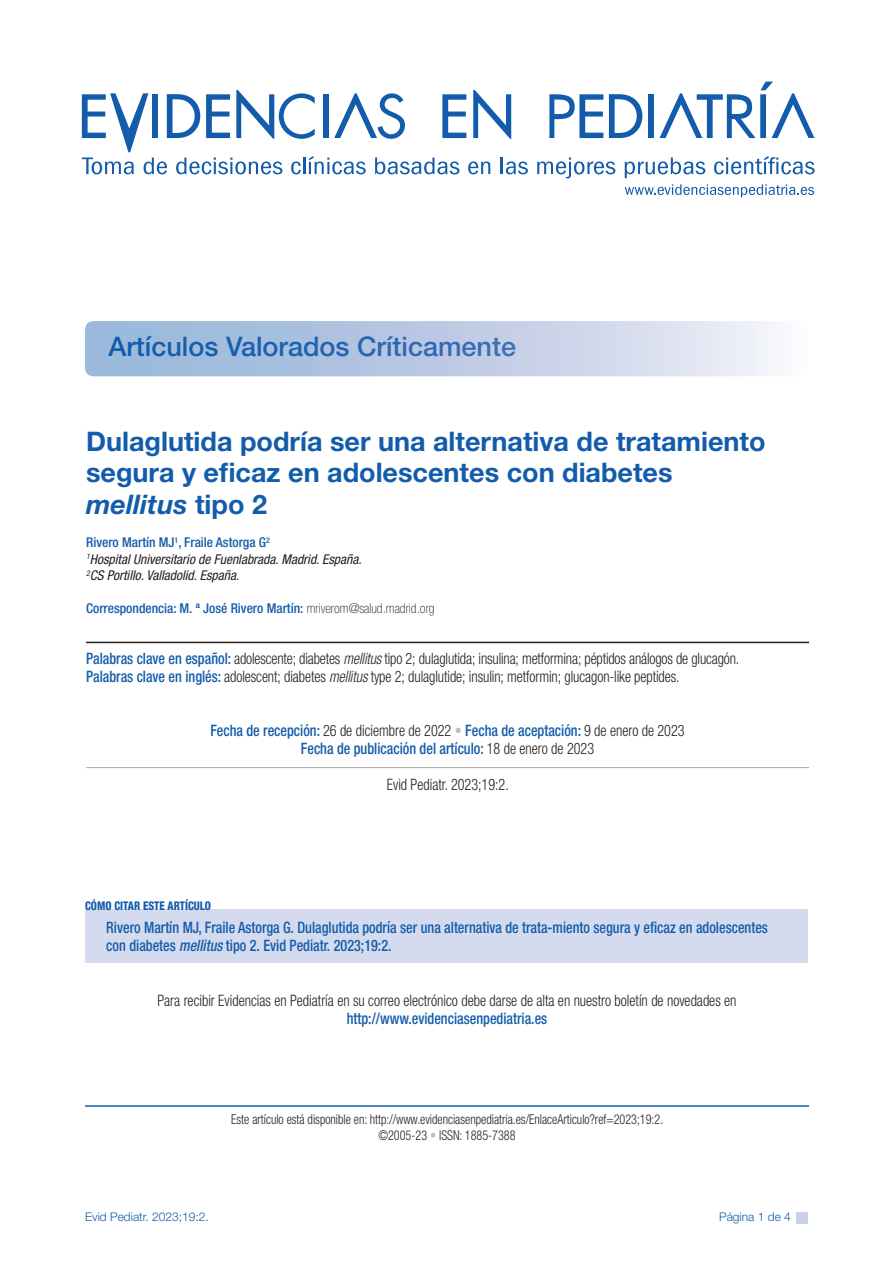
<style>
.page{position:relative;width:893px;height:1263px;background:#fff}
.page>*{position:absolute;margin:0;border:0;box-sizing:border-box;transform-origin:0 0}
.t1{font:700 27px/31.5px "Helvetica Neue LT Std";color:#135cab}
.t2{font:500 27px "Helvetica Neue";color:#135cab}
.t3{font:300 condensed 15.75px "Helvetica Neue LT Std";letter-spacing:-.005em;color:#231f20;scale:.9 1}
.t4{font:500 condensed 15.75px/18px "Helvetica Neue LT Std";color:#135cab;scale:.9 1}
.t5{font:300 condensed 13.5px/16.5px "Helvetica Neue LT Std";color:#231f20;text-align:center;scale:.9 1}
.t6{font:500 condensed 13.5px "Helvetica Neue LT Std";color:#135cab}
.t7{font:italic condensed 13.5px "Helvetica Neue LT Std";color:#231f20}
.t8{font:300 12px "Helvetica Neue";color:#135cab}
.t9{font:800 condensed 12px "Helvetica Neue LT Std";color:#135cab;scale:.9 1}
.s1{font-style:italic}
.s2{font-weight:100;color:#231f20}
.s3{font-weight:500;color:#135cab}
.s4{font-weight:300;color:#231f20}
.s5{font-weight:300;color:#bcbdc0}
.s6{color:#bcbdc0}
</style>
<div class="page">
<div style="left:797px;top:1212px;width:11px;height:11px;background:#c9d0e9"></div>
<hr style="left:86px;top:642px;width:723px;height:1px;background:#231f20">
<hr style="left:86px;top:767px;width:723px;height:1px;background:#a8a9ad">
<div style="left:85px;top:909px;width:723px;height:54px;background:#d5dbee"></div>
<hr style="left:85px;top:1105px;width:724px;height:2px;background:#135cab">
<div style="left:85px;top:321px;width:723px;height:55px;background:linear-gradient(to right,#8fb0d6,#f1eff7);border-radius:9px"></div>
<svg style="left:537px;top:158px;width:78px;height:20px"></svg>
<svg style="left:625px;top:157px;width:80px;height:21px"></svg>
<svg style="left:714px;top:156px;width:101px;height:18px"></svg>
<svg style="left:625px;top:184px;width:189px;height:13px"></svg>
<svg style="left:549px;top:94px;width:54px;height:44px"></svg>
<div style="left:648px;top:94px;width:6px;height:44px;background:#135cab"></div>
<svg style="left:609px;top:94px;width:33px;height:44px"></svg>
<svg style="left:660px;top:82px;width:154px;height:56px"></svg>
<svg style="left:82px;top:90px;width:446px;height:84px"></svg>
<p class="t2" style="left:108px;top:330px;width:409px">Artículos Valorados Críticamente</p>
<p class="t1" style="left:86px;top:425px;width:681px">Dulaglutida podría ser una alternativa de tratamiento segura y eficaz en adolescentes con diabetes <span class="s1">mellitus</span> tipo 2</p>
<p class="t6" style="left:86px;top:535px;width:185px">Rivero Martín MJ<sup>1</sup>, Fraile Astorga G<sup>2</sup></p>
<p class="t7" style="left:86px;top:551px;width:277px"><sup>1</sup>Hospital Universitario de Fuenlabrada. Madrid. España.</p>
<p class="t7" style="left:86px;top:568px;width:155px"><sup>2</sup>CS Portillo. Valladolid. España.</p>
<p class="t6" style="left:86px;top:601px;width:350px">Correspondencia: M. ª José Rivero Martín: <span class="s2">mriverom@salud.madrid.org</span></p>
<p class="t3" style="left:86px;top:650px;width:727px"><span class="s3">Palabras clave en español:</span> adolescente; diabetes <span class="s1">mellitus</span> tipo 2; dulaglutida; insulina; metformina; péptidos análogos de glucagón.</p>
<p class="t3" style="left:86px;top:668px;width:661px"><span class="s3">Palabras clave en inglés:</span> adolescent; diabetes <span class="s1">mellitus</span> type 2; dulaglutide; insulin; metformin; glucagon-like peptides.</p>
<p class="t4" style="left:210px;top:722px;width:529px">Fecha de recepción: <span class="s4">26 de diciembre de 2022</span> <span class="s5">•</span> Fecha de aceptación: <span class="s4">9 de enero de 2023</span></p>
<p class="t4" style="left:301px;top:740px;width:327px">Fecha de publicación del artículo: <span class="s4">18 de enero de 2023</span></p>
<p class="t3" style="left:387px;top:776px;width:137px">Evid Pediatr. 2023;19:2.</p>
<p class="t9" style="left:85px;top:898px;width:141px">CÓMO CITAR ESTE ARTÍCULO</p>
<p class="t4" style="left:106px;top:918px;width:737px">Rivero Martín MJ, Fraile Astorga G. Dulaglutida podría ser una alternativa de trata-miento segura y eficaz en adolescentes con diabetes <span class="s1">mellitus</span> tipo 2. Evid Pediatr. 2023;19:2.</p>
<p class="t3" style="left:157px;top:991px;width:645px">Para recibir Evidencias en Pediatría en su correo electrónico debe darse de alta en nuestro boletín de novedades en</p>
<p class="t4" style="left:347px;top:1009px;width:224px">http://www.evidenciasenpediatria.es</p>
<p class="t5" style="left:231px;top:1111px;width:482px">Este artículo está disponible en: http://www.evidenciasenpediatria.es/EnlaceArticulo?ref=2023;19:2. ©2005-23 <span class="s6">•</span> ISSN: 1885-7388</p>
<p class="t8" style="left:85px;top:1210px;width:125px">Evid Pediatr. 2023;19:2.</p>
<p class="t8" style="left:719px;top:1210px;width:73px">Página 1 de 4</p>
</div>
